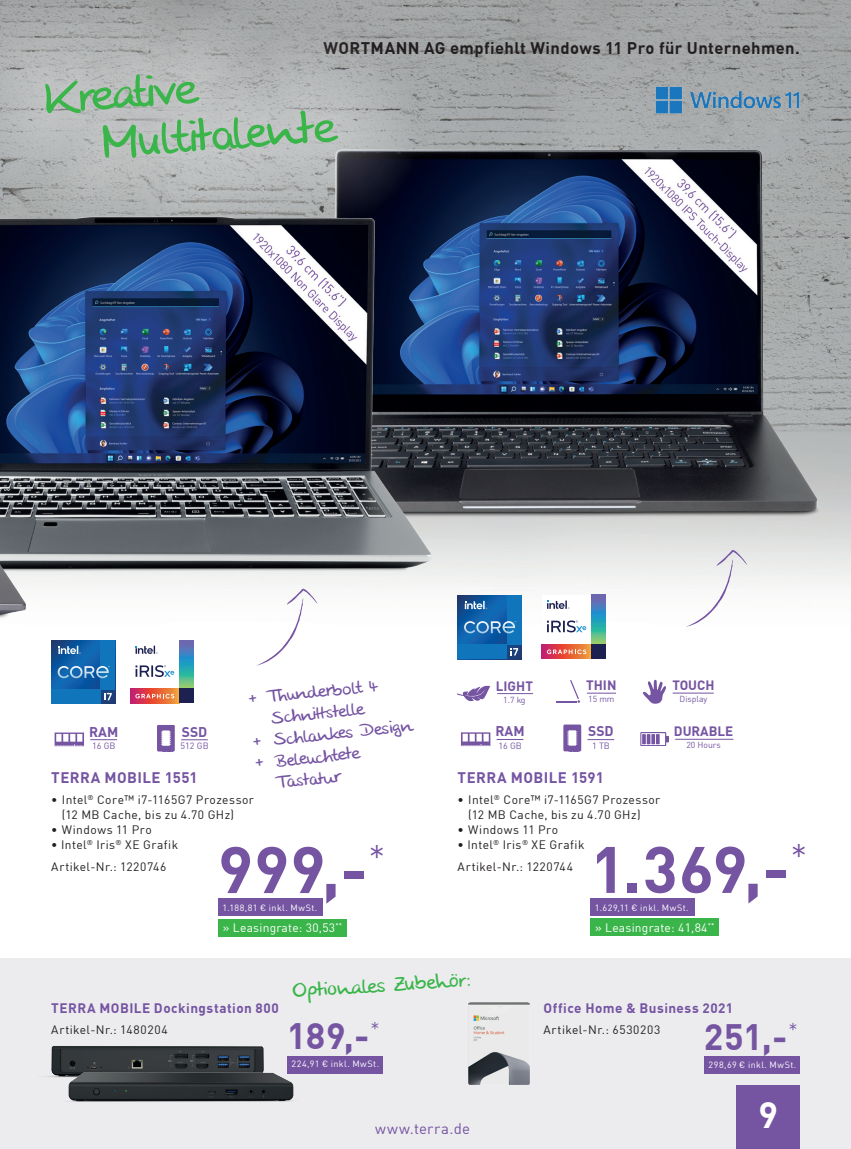
<style>
.page{position:relative;width:851px;height:1149px;background:#fff}
.page>*{position:absolute;margin:0;border:0;box-sizing:border-box;transform-origin:0 0}
.t1{font:700 64.5px "DIN Offc Pro";letter-spacing:.02em;color:#7554a2}
.t2{font:48px/48px "Stone Handwriting Pro";color:#3ab54a}
.t3{font:700 36px "DIN Offc Pro";color:#7554a2}
.t4{font:700 36px "DIN Offc Pro";color:#fff}
.t5{font:21px "Stone Handwriting Pro";color:#3ab54a}
.t6{font:18px "Stone Handwriting Pro";color:#7554a2}
.t7{font:700 16.5px "DIN Offc Pro";letter-spacing:.025em;color:#231f20}
.t8{font:700 15px "DIN Offc Pro";letter-spacing:.03em;color:#7554a2}
.t9{font:15px "DIN Offc Pro";letter-spacing:.035em;color:#7554a2}
.t10{font:700 13.8px "DIN Offc Pro";color:#7554a2}
.t11{font:700 13.5px "DIN Offc Pro";letter-spacing:.035em;color:#7554a2}
.t12{font:700 13.35px "DIN Offc Pro";color:#7554a2}
.t13{font:12px/15px "DIN Offc Pro";letter-spacing:.035em;color:#231f20}
.t14{font:12px "DIN Offc Pro";letter-spacing:.02em;color:#fff}
.t15{font:9px "DIN Offc Pro";letter-spacing:.045em;color:#fff}
.t16{font:9px "DIN Offc Pro";color:#7554a2}
.t17{font:8.7px "DIN Offc Pro";color:#7554a2}
.t18{font:8.55px "DIN Offc Pro";color:#7554a2}
</style>
<div class="page">
<img style="left:51px;top:0;width:799px;height:937px">
<div style="left:0;top:958px;width:850px;height:190px;background:#ececee"></div>
<div style="left:736px;top:1084px;width:64px;height:64px;background:#7554a2"></div>
<div style="left:704px;top:1056px;width:95px;height:17px;background:#7554a2"></div>
<svg style="left:642px;top:679px;width:24px;height:25px"></svg>
<hr style="left:672px;top:692px;width:41px;height:1px;background:#7554a2">
<img style="left:429px;top:48px;width:421px;height:550px">
<svg style="left:0;top:0;width:429px;height:172px;background:#adafb0"></svg>
<img style="left:0;top:172px;width:539px;height:466px">
<img style="left:0;top:180px;width:161px;height:523px">
<img style="left:51px;top:640px;width:64px;height:63px">
<div style="left:100px;top:640px;width:15px;height:49px;background:#1175bc"></div>
<div style="left:51px;top:689px;width:49px;height:14px;background:#1175bc"></div>
<svg style="left:58px;top:665px;width:52px;height:13px"></svg>
<svg style="left:58px;top:645px;width:23px;height:9px"></svg>
<svg style="left:104px;top:692px;width:8px;height:8px"></svg>
<div style="left:218px;top:898px;width:104px;height:17px;background:#7554a2"></div>
<div style="left:218px;top:918px;width:128px;height:17px;background:#3ab54a"></div>
<svg style="left:55px;top:732px;width:29px;height:14px"></svg>
<svg style="left:90px;top:739px;width:27px;height:1px"></svg>
<svg style="left:157px;top:724px;width:18px;height:28px"></svg>
<svg style="left:181px;top:739px;width:27px;height:1px"></svg>
<div style="left:130px;top:640px;width:63px;height:62px;background:#fff"></div>
<svg style="left:179px;top:640px;width:14px;height:48px"></svg>
<svg style="left:130px;top:688px;width:49px;height:14px"></svg>
<div style="left:179px;top:688px;width:14px;height:14px;background:#1c2151"></div>
<svg style="left:135px;top:693px;width:39px;height:5px"></svg>
<svg style="left:135px;top:665px;width:39px;height:11px"></svg>
<svg style="left:135px;top:645px;width:22px;height:8px"></svg>
<img style="left:457px;top:595px;width:64px;height:64px">
<div style="left:506px;top:595px;width:15px;height:49px;background:#1175bc"></div>
<div style="left:457px;top:644px;width:49px;height:15px;background:#1175bc"></div>
<svg style="left:464px;top:621px;width:52px;height:12px"></svg>
<svg style="left:464px;top:600px;width:23px;height:9px"></svg>
<svg style="left:510px;top:648px;width:8px;height:7px"></svg>
<div style="left:590px;top:898px;width:104px;height:17px;background:#7554a2"></div>
<div style="left:590px;top:918px;width:128px;height:17px;background:#3ab54a"></div>
<svg style="left:461px;top:732px;width:29px;height:14px"></svg>
<svg style="left:496px;top:739px;width:27px;height:1px"></svg>
<svg style="left:563px;top:724px;width:18px;height:27px"></svg>
<svg style="left:587px;top:739px;width:27px;height:1px"></svg>
<svg style="left:457px;top:683px;width:33px;height:20px"></svg>
<hr style="left:497px;top:693px;width:36px;height:1px;background:#7554a2">
<svg style="left:555px;top:679px;width:25px;height:23px"></svg>
<hr style="left:586px;top:692px;width:30px;height:1px;background:#7554a2">
<svg style="left:640px;top:731px;width:28px;height:14px"></svg>
<hr style="left:675px;top:738px;width:58px;height:1px;background:#7554a2">
<div style="left:541px;top:594px;width:64px;height:64px;background:#fff"></div>
<svg style="left:591px;top:594px;width:14px;height:50px"></svg>
<svg style="left:541px;top:644px;width:50px;height:14px"></svg>
<div style="left:591px;top:644px;width:14px;height:14px;background:#1c2151"></div>
<svg style="left:546px;top:649px;width:40px;height:5px"></svg>
<svg style="left:547px;top:620px;width:39px;height:12px"></svg>
<svg style="left:547px;top:600px;width:22px;height:8px"></svg>
<img style="left:468px;top:1002px;width:61px;height:82px">
<img style="left:45px;top:1046px;width:219px;height:31px">
<img style="left:50px;top:1058px;width:262px;height:44px">
<div style="left:287px;top:1055px;width:96px;height:17px;background:#7554a2"></div>
<svg style="left:256px;top:588px;width:61px;height:77px"></svg>
<svg style="left:686px;top:549px;width:61px;height:77px"></svg>
<h3 class="t7" style="left:323px;top:34px;width:478px">WORTMANN AG empfiehlt Windows 11 Pro für Unternehmen.</h3>
<h2 class="t2" style="left:97px;top:74px;width:233px;text-indent:-54px;rotate:-4deg">Kreative<br>Multitalente</h2>
<h3 class="t6" style="left:247px;top:689px;width:133px;rotate:-6deg">+ Thunderbolt 4</h3>
<h3 class="t6" style="left:270px;top:708px;width:94px;rotate:-6deg">Sch nitt st elle</h3>
<h3 class="t6" style="left:251px;top:732px;width:162px;rotate:-6deg">+ Sch lankes Design</h3>
<h3 class="t6" style="left:253px;top:753px;width:106px;rotate:-6deg">+ Beleuch tete</h3>
<h3 class="t6" style="left:277px;top:772px;width:63px;rotate:-6deg">Tast atur</h3>
<p class="t8" style="left:457px;top:764px;width:148px">TERRA MOBILE 1591</p>
<p class="t13" style="left:468px;top:790px;width:193px;text-indent:-11px">• Intel<sup>®</sup> Core™ i7-1165G7 Prozessor (12 MB Cache, bis zu 4.70 GHz)</p>
<p class="t13" style="left:457px;top:820px;width:102px">• Windows 11 Pro</p>
<p class="t13" style="left:457px;top:831px;width:128px;line-height:22.5px">• Intel<sup>®</sup> Iris<sup>®</sup> XE Grafik<br>Artikel-Nr.: 1220744</p>
<p class="t12" style="left:672px;top:674px;width:44px">TOUCH</p>
<p class="t18" style="left:679px;top:692px;width:29px">Display</p>
<p class="t12" style="left:586px;top:674px;width:32px">THIN</p>
<p class="t17" style="left:588px;top:692px;width:28px">15 mm</p>
<p class="t12" style="left:496px;top:674px;width:39px">LIGHT</p>
<p class="t17" style="left:503px;top:692px;width:24px">1.7 kg</p>
<p class="t10" style="left:495px;top:719px;width:31px">RAM</p>
<p class="t16" style="left:498px;top:738px;width:25px">16 GB</p>
<p class="t10" style="left:588px;top:719px;width:27px">SSD</p>
<p class="t16" style="left:592px;top:738px;width:19px">1 TB</p>
<p class="t10" style="left:89px;top:719px;width:31px">RAM</p>
<p class="t16" style="left:92px;top:738px;width:25px">16 GB</p>
<p class="t10" style="left:182px;top:719px;width:27px">SSD</p>
<p class="t16" style="left:180px;top:738px;width:30px">512 GB</p>
<p class="t12" style="left:673px;top:720px;width:61px">DURABLE</p>
<p class="t17" style="left:686px;top:738px;width:36px">20 Hours</p>
<p class="t8" style="left:51px;top:764px;width:148px">TERRA MOBILE 1551</p>
<p class="t13" style="left:62px;top:790px;width:193px;text-indent:-11px">• Intel<sup>®</sup> Core™ i7-1165G7 Prozessor (12 MB Cache, bis zu 4.70 GHz)</p>
<p class="t13" style="left:51px;top:820px;width:102px">• Windows 11 Pro</p>
<p class="t13" style="left:51px;top:831px;width:128px;line-height:22.5px">• Intel<sup>®</sup> Iris<sup>®</sup> XE Grafik<br>Artikel-Nr.: 1220746</p>
<h1 class="t1" style="left:590px;top:815px;width:219px">1.369,-<sup>*</sup></h1>
<p class="t15" style="left:594px;top:900px;width:95px">1.629,11 € inkl. MwSt.</p>
<h1 class="t1" style="left:218px;top:815px;width:169px">999,-<sup>*</sup></h1>
<p class="t15" style="left:222px;top:900px;width:96px">1.188,81 € inkl. MwSt.</p>
<p class="t14" style="left:223px;top:918px;width:121px">» Leasingrate: 30,53<sup>**</sup></p>
<h3 class="t5" style="left:291px;top:979px;width:180px;rotate:-4deg">Optionales Zubehör:</h3>
<p class="t11" style="left:51px;top:996px;width:229px">TERRA MOBILE Dockingstation 800</p>
<p class="t13" style="left:51px;top:1020px;width:118px">Artikel-Nr.: 1480204</p>
<h3 class="t3" style="left:287px;top:1005px;width:94px">189,-<sup>*</sup></h3>
<p class="t15" style="left:291px;top:1056px;width:89px">224,91 € inkl. MwSt.</p>
<p class="t9" style="left:375px;top:1116px;width:96px">www.terra.de</p>
<p class="t14" style="left:595px;top:918px;width:121px">» Leasingrate: 41,84<sup>**</sup></p>
<p class="t11" style="left:543px;top:996px;width:191px">Office Home &amp; Business 2021</p>
<p class="t13" style="left:543px;top:1020px;width:118px">Artikel-Nr.: 6530203</p>
<h3 class="t3" style="left:703px;top:1006px;width:95px">251,-<sup>*</sup></h3>
<p class="t15" style="left:708px;top:1056px;width:89px">298,69 € inkl. MwSt.</p>
<h3 class="t4" style="left:758px;top:1084px;width:21px">9</h3>
</div>
